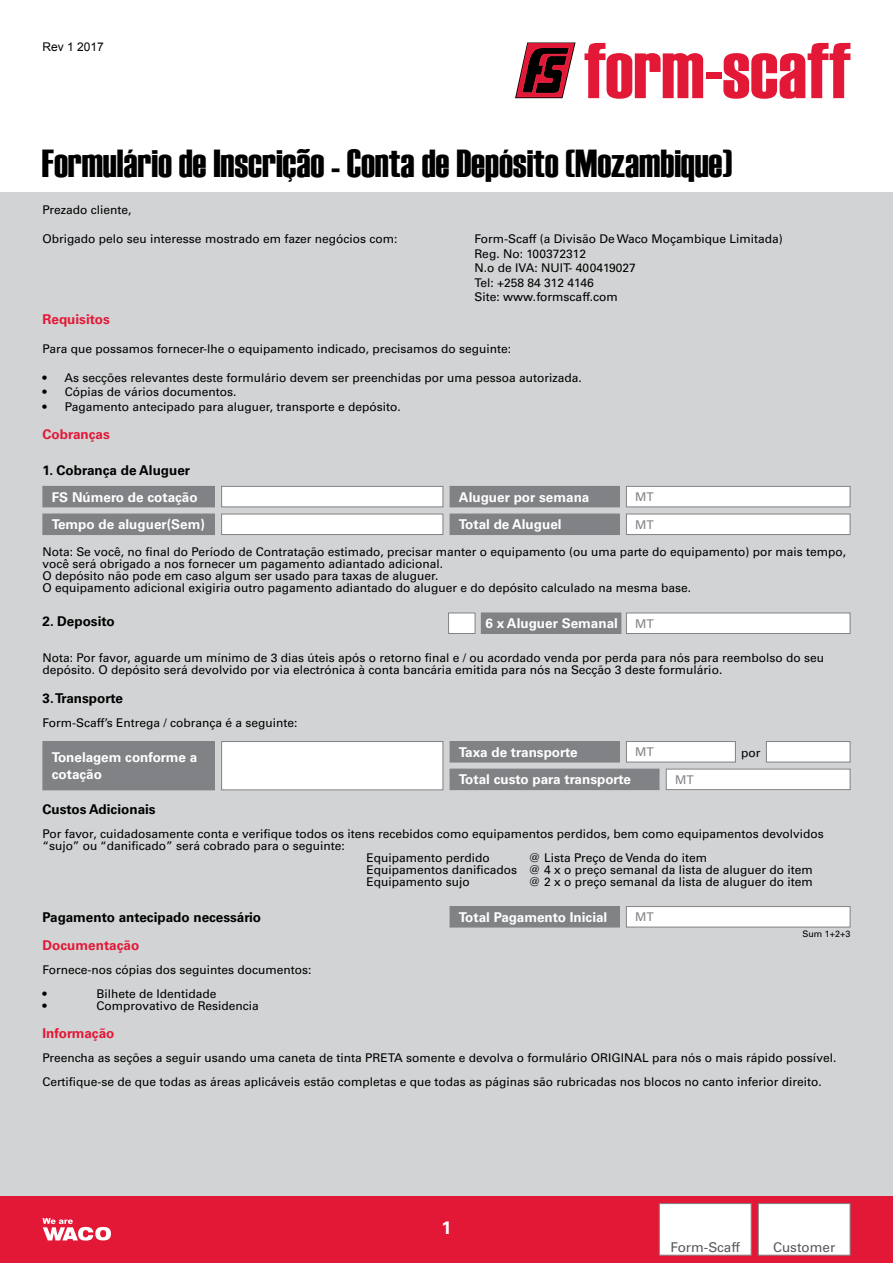
<style>
.page{position:relative;width:893px;height:1263px;background:#fff}
.page>*{position:absolute;margin:0;border:0;box-sizing:border-box;transform-origin:0 0}
.t1{font:39px "Haettenschweiler";color:#000}
.t2{font:700 18px "Univers LT Std";color:#fff}
.t3{font:700 13.5px/27.6px "Univers LT Std";color:#fff}
.t4{font:700 13.5px "Univers LT Std";color:#000}
.t5{font:700 13.5px "Univers LT Std";color:#e31837}
.t6{font:13.5px "Univers LT Std";color:#58595b}
.t7{font:12px/12px "Univers LT Std";color:#000}
.t8{font:12px "Univers LT Std";color:#808285}
.t9{font:12px "Arial";color:#000}
.t10{font:9px "Univers LT Std";color:#000}
</style>
<div class="page">
<div style="left:0;top:193px;width:893px;height:1070px;background:#d1d3d4"></div>
<div style="left:706px;top:72px;width:16px;height:6px;background:#e31837"></div>
<svg style="left:584px;top:43px;width:119px;height:56px"></svg>
<svg style="left:723px;top:43px;width:127px;height:56px"></svg>
<svg style="left:515px;top:43px;width:61px;height:56px"></svg>
<div style="left:0;top:1196px;width:893px;height:67px;background:#e31837"></div>
<div style="left:659px;top:1203px;width:92px;height:52px;background:#fff;border:1px solid #808285"></div>
<div style="left:758px;top:1203px;width:92px;height:52px;background:#fff;border:1px solid #808285"></div>
<div style="left:43px;top:741px;width:171px;height:49px;background:#808285"></div>
<div style="left:43px;top:486px;width:171px;height:21px;background:#808285"></div>
<div style="left:43px;top:514px;width:171px;height:20px;background:#808285"></div>
<div style="left:43px;top:514px;width:172px;height:21px;border:1px solid #808285"></div>
<div style="left:450px;top:486px;width:169px;height:21px;background:#808285"></div>
<div style="left:450px;top:514px;width:169px;height:20px;background:#808285"></div>
<div style="left:450px;top:514px;width:170px;height:21px;border:1px solid #808285"></div>
<div style="left:450px;top:741px;width:169px;height:21px;background:#808285"></div>
<div style="left:450px;top:769px;width:209px;height:21px;background:#808285"></div>
<div style="left:221px;top:741px;width:222px;height:49px;background:#fff;border:1px solid #808285"></div>
<div style="left:221px;top:486px;width:222px;height:21px;background:#fff;border:1px solid #808285"></div>
<div style="left:221px;top:514px;width:222px;height:21px;background:#fff;border:1px solid #808285"></div>
<div style="left:626px;top:486px;width:224px;height:21px;background:#fff"></div>
<div style="left:626px;top:486px;width:224px;height:21px;border:1px solid #808285"></div>
<div style="left:626px;top:514px;width:224px;height:20px;background:#fff"></div>
<div style="left:626px;top:514px;width:224px;height:21px;border:1px solid #808285"></div>
<div style="left:666px;top:769px;width:184px;height:21px;background:#fff"></div>
<div style="left:666px;top:769px;width:184px;height:21px;border:1px solid #808285"></div>
<div style="left:450px;top:906px;width:169px;height:21px;background:#808285"></div>
<div style="left:626px;top:906px;width:224px;height:21px;background:#fff"></div>
<div style="left:626px;top:906px;width:224px;height:21px;border:1px solid #808285"></div>
<div style="left:626px;top:741px;width:109px;height:21px;background:#fff"></div>
<div style="left:626px;top:741px;width:110px;height:21px;border:1px solid #808285"></div>
<div style="left:766px;top:741px;width:84px;height:21px;background:#fff;border:1px solid #808285"></div>
<svg style="left:43px;top:1218px;width:68px;height:22px"></svg>
<div style="left:481px;top:613px;width:140px;height:20px;background:#808285"></div>
<div style="left:481px;top:613px;width:140px;height:21px;border:1px solid #808285"></div>
<div style="left:448px;top:613px;width:27px;height:21px;background:#fff;border:1px solid #808285"></div>
<div style="left:626px;top:613px;width:224px;height:20px;background:#fff"></div>
<div style="left:626px;top:613px;width:224px;height:21px;border:1px solid #808285"></div>
<p class="t9" style="left:43px;top:39px;width:63px">Rev 1 2017</p>
<h1 class="t1" style="left:42px;top:141px;width:692px">Formulário de Inscrição - Conta de Depósito (Mozambique)</h1>
<p class="t7" style="left:43px;top:204px;width:91px">Prezado cliente,</p>
<p class="t7" style="left:43px;top:233px;width:356px">Obrigado pelo seu interesse mostrado em fazer negócios com:</p>
<p class="t7" style="left:475px;top:232px;width:310px;line-height:14.4px">Form-Scaff (a Divisão De Waco Moçambique Limitada)<br>Reg. No: 100372312<br>N.o de IVA: NUIT- 400419027<br>Tel: +258 84 312 4146<br>Site: www.formscaff.com</p>
<p class="t5" style="left:43px;top:311px;width:69px">Requisitos</p>
<p class="t7" style="left:43px;top:343px;width:470px">Para que possamos fornecer-lhe o equipamento indicado, precisamos do seguinte:</p>
<p class="t7" style="left:43px;top:372px;width:541px">• As secções relevantes deste formulário devem ser preenchidas por uma pessoa autorizada.</p>
<p class="t7" style="left:43px;top:386px;width:195px">• Cópias de vários documentos.</p>
<p class="t7" style="left:43px;top:400px;width:360px">• Pagamento antecipado para aluguer, transporte e depósito.</p>
<p class="t5" style="left:43px;top:426px;width:69px">Cobranças</p>
<p class="t4" style="left:43px;top:462px;width:149px">1. Cobrança de Aluguer</p>
<p class="t3" style="left:52px;top:483px;width:155px">FS Número de cotação<br>Tempo de aluguer(Sem)</p>
<p class="t3" style="left:459px;top:483px;width:132px">Aluguer por semana<br>Total de Aluguel</p>
<p class="t8" style="left:635px;top:490px;width:20px">MT</p>
<p class="t8" style="left:635px;top:517px;width:20px">MT</p>
<p class="t7" style="left:43px;top:545px;width:805px">Nota: Se você, no final do Período de Contratação estimado, precisar manter o equipamento (ou uma parte do equipamento) por mais tempo, você será obrigado a nos fornecer um pagamento adiantado adicional.<br>O depósito não pode em caso algum ser usado para taxas de aluguer.<br>O equipamento adicional exigiria outro pagamento adiantado do aluguer e do depósito calculado na mesma base.</p>
<p class="t4" style="left:43px;top:613px;width:74px">2. Deposito</p>
<p class="t7" style="left:43px;top:652px;width:783px">Nota: Por favor, aguarde um mínimo de 3 dias úteis após o retorno final e / ou acordado venda por perda para nós para reembolso do seu depósito. O depósito será devolvido por via electrónica à conta bancária emitida para nós na Secção 3 deste formulário.</p>
<p class="t4" style="left:43px;top:690px;width:82px">3. Transporte</p>
<p class="t7" style="left:43px;top:716px;width:256px">Form-Scaff’s Entrega / cobrança é a seguinte:</p>
<p class="t3" style="left:485px;top:610px;width:134px">6 x Aluguer Semanal</p>
<p class="t8" style="left:635px;top:616px;width:20px">MT</p>
<p class="t3" style="left:52px;top:750px;width:147px;line-height:16.2px">Tonelagem conforme a cotação</p>
<p class="t3" style="left:459px;top:738px;width:174px">Taxa de transporte<br>Total custo para transporte</p>
<p class="t8" style="left:635px;top:745px;width:20px">MT</p>
<p class="t7" style="left:741px;top:746px;width:21px">por</p>
<p class="t8" style="left:675px;top:772px;width:20px">MT</p>
<p class="t4" style="left:43px;top:801px;width:115px">Custos Adicionais</p>
<p class="t7" style="left:43px;top:828px;width:783px">Por favor, cuidadosamente conta e verifique todos os itens recebidos como equipamentos perdidos, bem como equipamentos devolvidos</p>
<p class="t7" style="left:43px;top:840px;width:304px">“sujo” ou “danificado” será cobrado para o seguinte:</p>
<p class="t7" style="left:367px;top:852px;width:125px">Equipamento perdido</p>
<p class="t7" style="left:367px;top:852px;width:448px;text-indent:162px">@ Lista Preço de Venda do item<br>Equipamentos danificados @ 4 x o preço semanal da lista de aluguer do item<br>Equipamento sujo</p>
<p class="t7" style="left:529px;top:876px;width:286px">@ 2 x o preço semanal da lista de aluguer do item</p>
<p class="t4" style="left:43px;top:909px;width:220px">Pagamento antecipado necessário</p>
<p class="t3" style="left:459px;top:903px;width:150px">Total Pagamento Inicial</p>
<p class="t8" style="left:635px;top:910px;width:20px">MT</p>
<p class="t5" style="left:43px;top:937px;width:98px">Documentação</p>
<p class="t7" style="left:43px;top:958px;width:271px;line-height:24px">Fornece-nos cópias dos seguintes documentos: •</p>
<p class="t7" style="left:97px;top:988px;width:122px">Bilhete de Identidade</p>
<p class="t10" style="left:802px;top:928px;width:50px">Sum 1+2+3</p>
<p class="t7" style="left:43px;top:1000px;width:6px">•</p>
<p class="t7" style="left:97px;top:1000px;width:164px">Comprovativo de Residencia</p>
<p class="t5" style="left:43px;top:1025px;width:73px">Informação</p>
<p class="t7" style="left:43px;top:1046px;width:795px;line-height:24px">Preencha as seções a seguir usando uma caneta de tinta PRETA somente e devolva o formulário ORIGINAL para nós o mais rápido possível.<br>Certifique-se de que todas as áreas aplicáveis estão completas e que todas as páginas são rubricadas nos blocos no canto inferior direito.</p>
<h2 class="t2" style="left:441px;top:1216px;width:12px">1</h2>
<p class="t6" style="left:670px;top:1239px;width:71px">Form-Scaff</p>
<p class="t6" style="left:773px;top:1239px;width:64px">Customer</p>
</div>
